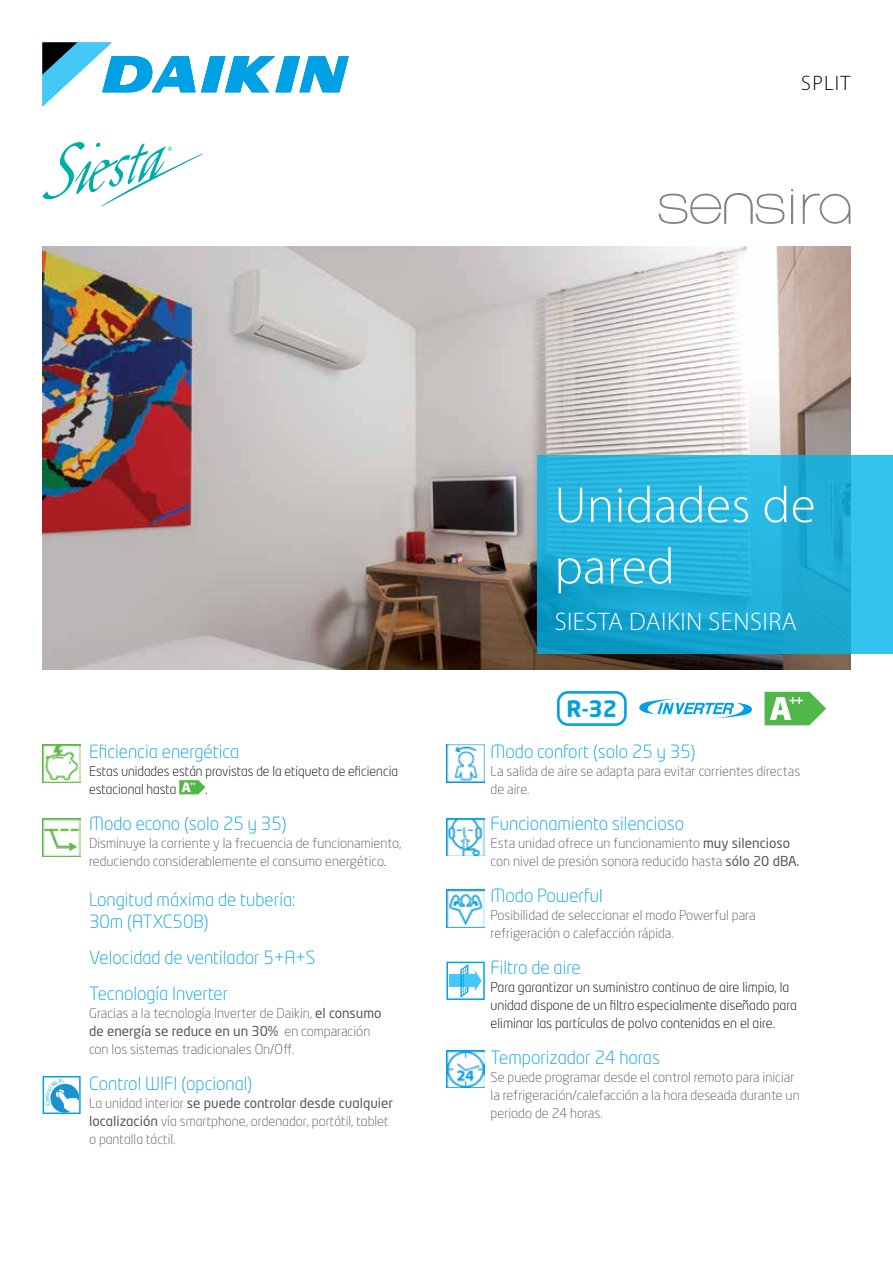
<style>
.page{position:relative;width:893px;height:1263px;background:#fff}
.page>*{position:absolute;margin:0;border:0;box-sizing:border-box;transform-origin:0 0}
.t1{font:300 51px/61.2px "Myriad Pro";letter-spacing:.01em;color:#fff}
.t2{font:300 25.5px "Myriad Pro";letter-spacing:.02em;color:#fff}
.t3{font:700 22.35px "Neo Tech Std";color:#00a1e4}
.t4{font:300 21px "Myriad Pro";letter-spacing:.06em;color:#000}
.t5{font:300 18px/21.6px "Neo Tech Std";color:#00a1e4}
.t6{font:300 13.5px/18px "Neo Sans Std";color:#58595b}
.t7{font:300 13.5px/18px "Neo Tech Std";color:#000}
.t8{font:300 13.5px/18px "Neo Tech Std";color:#58595b}
.s1{font-family:"Myriad Pro";color:#000}
.s2{font-weight:400}
.s3{font-family:"Myriad Pro"}
</style>
<div class="page">
<svg style="left:43px;top:43px;width:306px;height:63px"></svg>
<img style="left:43px;top:247px;width:807px;height:423px">
<svg style="left:179px;top:780px;width:26px;height:14px"></svg>
<svg style="left:639px;top:698px;width:113px;height:20px"></svg>
<div style="left:557px;top:691px;width:70px;height:35px;border:3px solid #00a1e4;border-radius:10px"></div>
<svg style="left:537px;top:455px;width:356px;height:198px;background:#20b0da"></svg>
<img style="left:43px;top:745px;width:38px;height:38px">
<svg style="left:764px;top:692px;width:62px;height:33px"></svg>
<img style="left:446px;top:890px;width:38px;height:37px">
<img style="left:446px;top:745px;width:38px;height:37px">
<img style="left:447px;top:818px;width:38px;height:38px">
<svg style="left:659px;top:193px;width:125px;height:31px"></svg>
<svg style="left:803px;top:194px;width:47px;height:30px"></svg>
<svg style="left:791px;top:189px;width:2px;height:35px"></svg>
<img style="left:447px;top:1050px;width:37px;height:38px">
<svg style="left:43px;top:142px;width:159px;height:65px"></svg>
<img style="left:43px;top:818px;width:38px;height:38px">
<svg style="left:446px;top:962px;width:39px;height:38px"></svg>
<div style="left:464px;top:975px;width:12px;height:12px;background:#44c8f5"></div>
<svg style="left:43px;top:1076px;width:38px;height:38px"></svg>
<h3 class="t4" style="left:801px;top:71px;width:50px">SPLIT</h3>
<h3 class="t5" style="left:89px;top:741px;width:152px">Eficiencia energética</h3>
<p class="t7" style="left:89px;top:762px;width:310px">Estas unidades están provistas de la etiqueta de eficiencia estacional hasta</p>
<p class="t7" style="left:205px;top:780px;width:4px">.</p>
<h3 class="t5" style="left:89px;top:813px;width:199px">Modo econo (solo 25 y 35)</h3>
<p class="t6" style="left:89px;top:834px;width:314px">Disminuye la corriente y la frecuencia de funcionamiento, reduciendo considerablemente el consumo energético<span class="s1">.</span></p>
<h3 class="t5" style="left:89px;top:888px;width:208px">Longitud máxima de tubería:<br>30m (ATXC50B)</h3>
<h3 class="t5" style="left:89px;top:939px;width:228px;line-height:36px">Velocidad de ventilador 5+A+S<br>Tecnología Inverter</h3>
<p class="t6" style="left:89px;top:1003px;width:294px">Gracias a la tecnología Inverter de Daikin, <span class="s2">el consumo de energía se reduce en un 30%</span> en comparación con los sistemas tradicionales On/Off.</p>
<h3 class="t5" style="left:89px;top:1072px;width:165px">Control WIFI (opcional)</h3>
<p class="t8" style="left:89px;top:1093px;width:306px">La unidad interior <span class="s2">se puede controlar desde cualquier localización</span> vía smartphone, ordenador, portátil, tablet o pantalla táctil.</p>
<h1 class="t1" style="left:554px;top:475px;width:263px">Unidades de pared</h1>
<h2 class="t2" style="left:555px;top:607px;width:243px">SIESTA DAIKIN SENSIRA</h2>
<h3 class="t3" style="left:566px;top:694px;width:52px">R-32</h3>
<h3 class="t5" style="left:491px;top:741px;width:206px">Modo confort (solo 25 y 35)</h3>
<p class="t6" style="left:491px;top:762px;width:311px">La salida de aire se adapta para evitar corrientes directas de aire.</p>
<h3 class="t5" style="left:491px;top:813px;width:195px">Funcionamiento silencioso</h3>
<p class="t6" style="left:491px;top:834px;width:310px">Esta unidad ofrece un funcionamiento <span class="s2">muy silencioso </span>con nivel de presión sonora reducido hasta <span class="s2">sólo 20 dBA.</span></p>
<h3 class="t5" style="left:491px;top:885px;width:114px">Modo Powerfu<span class="s3">l</span></h3>
<p class="t6" style="left:491px;top:906px;width:267px">Posibilidad de seleccionar el modo Powerful para refrigeración o calefacción rápida.</p>
<h3 class="t5" style="left:491px;top:957px;width:91px">Filtro de aire</h3>
<p class="t7" style="left:491px;top:978px;width:308px">Para garantizar un suministro continuo de aire limpio, la unidad dispone de un filtro especialmente diseñado para eliminar las partículas de polvo contenidas en el aire.</p>
<h3 class="t5" style="left:491px;top:1047px;width:171px">Temporizador 24 horas</h3>
<p class="t6" style="left:491px;top:1068px;width:311px">Se puede programar desde el control remoto para iniciar la refrigeración/calefacción a la hora deseada durante un periodo de 24 horas.</p>
</div>
